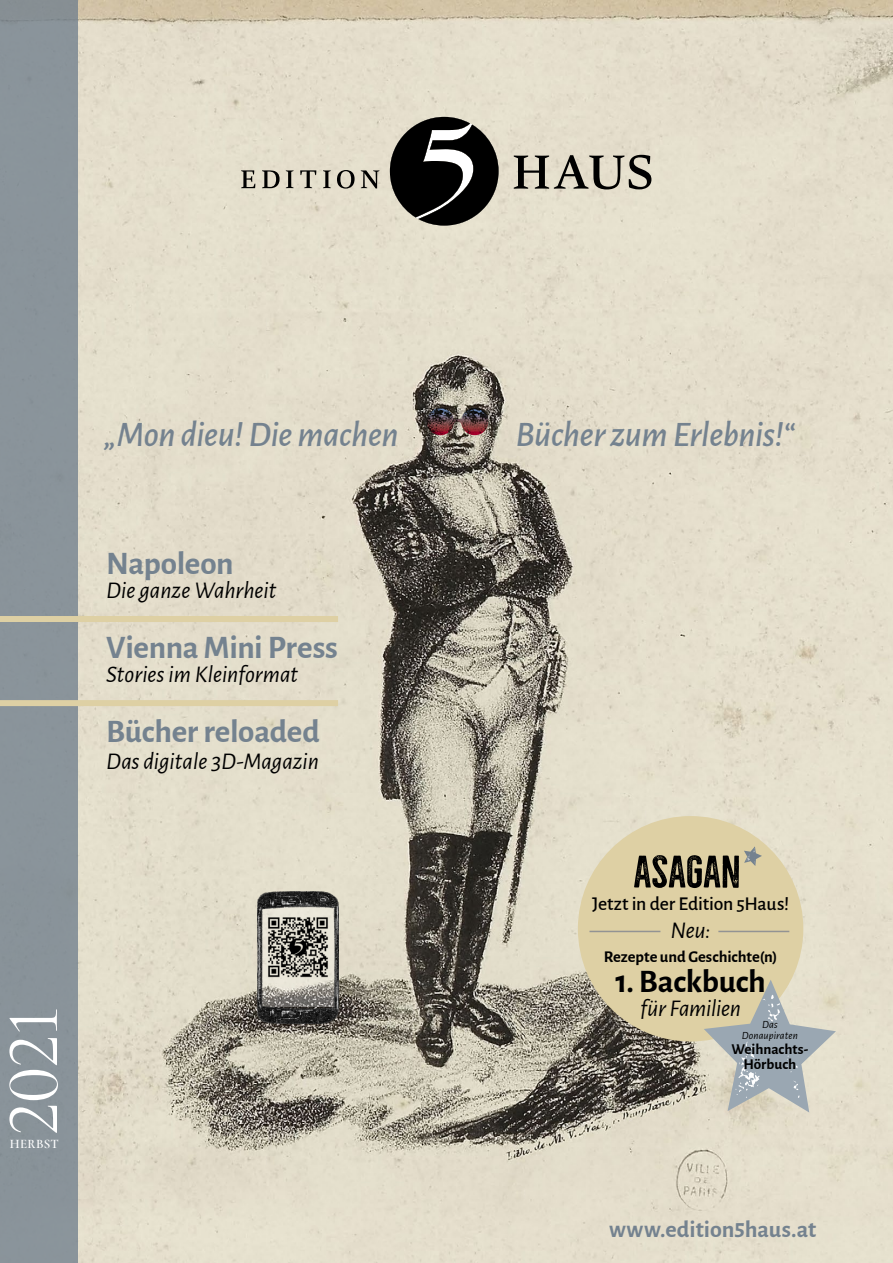
<style>
.page{position:relative;width:893px;height:1263px;background:#fff}
.page>*{position:absolute;margin:0;border:0;box-sizing:border-box;transform-origin:0 0}
.t1{font:74.85px "Cormorant";color:#fff}
.t2{font:italic 500 36px "Alegreya Sans";letter-spacing:-.01em;color:#74828f}
.t3{font:700 33px "Alegreya Sans";letter-spacing:-.01em;color:#74828f}
.t4{font:700 33px "Alegreya Sans";letter-spacing:-.01em;color:#000}
.t5{font:italic 24px "Alegreya Sans";letter-spacing:-.005em;color:#000}
.t6{font:700 24px "Alegreya Sans";color:#74828f}
.t7{font:500 19.65px "Alegreya Sans";letter-spacing:-.01em;color:#000}
.t8{font:700 16.5px "Alegreya Sans";letter-spacing:-.005em;color:#000}
.t9{font:700 15.15px/15.1px "Alegreya Sans";color:#000;text-align:center}
.t10{font:600 13.05px "Cormorant";letter-spacing:.02em;color:#fff}
.t11{font:italic 10.95px/10.9px "Alegreya Sans";letter-spacing:.01em;color:#000;text-align:center}
</style>
<div class="page">
<img style="left:78px;top:0;width:815px;height:1263px">
<div style="left:0;top:0;width:78px;height:1263px;background:#8a949a"></div>
<div style="left:578px;top:816px;width:225px;height:225px;background:#ded0a4;border-radius:50%"></div>
<svg style="left:634px;top:846px;width:128px;height:42px"></svg>
<svg style="left:427px;top:408px;width:61px;height:27px;background:#654649"></svg>
<div style="left:0;top:616px;width:338px;height:6px;background:#ded0a4"></div>
<div style="left:0;top:700px;width:338px;height:6px;background:#ded0a4"></div>
<hr style="left:718px;top:931px;width:71px;height:1px;background:#939393">
<hr style="left:589px;top:931px;width:71px;height:1px;background:#939393">
<svg style="left:704px;top:979px;width:132px;height:133px"></svg>
<svg style="left:241px;top:170px;width:138px;height:19px;background:#a8a396"></svg>
<svg style="left:514px;top:155px;width:137px;height:34px;background:#9b968a"></svg>
<img style="left:257px;top:892px;width:81px;height:131px">
<img style="left:265px;top:914px;width:66px;height:65px">
<svg style="left:390px;top:117px;width:109px;height:109px;background:#4d4c48"></svg>
<h2 class="t2" style="left:104px;top:409px;width:297px">„Mon dieu! Die machen</h2>
<h2 class="t2" style="left:515px;top:409px;width:281px">Bücher zum Erlebnis!“</h2>
<h3 class="t3" style="left:106px;top:539px;width:129px">Napoleon</h3>
<p class="t5" style="left:106px;top:574px;width:172px">Die ganze Wahrheit</p>
<h3 class="t3" style="left:106px;top:623px;width:233px">Vienna Mini Press</h3>
<p class="t5" style="left:106px;top:658px;width:193px">Stories im Kleinformat</p>
<h3 class="t3" style="left:106px;top:707px;width:215px">Bücher reloaded</h3>
<p class="t5" style="left:106px;top:745px;width:214px">Das digitale 3D-Magazin</p>
<h1 class="t1" style="left:-12px;top:1135px;width:130px;rotate:-90deg">2021</h1>
<p class="t10" style="left:10px;top:1135px;width:51px">HERBST</p>
<p class="t7" style="left:592px;top:890px;width:199px">Jetzt in der Edition 5Haus!</p>
<p class="t5" style="left:671px;top:913px;width:41px">Neu:</p>
<p class="t8" style="left:604px;top:944px;width:175px">Rezepte und Geschichte(n)</p>
<h3 class="t4" style="left:615px;top:957px;width:152px">1. Backbuch</h3>
<p class="t5" style="left:640px;top:991px;width:102px">für Familien</p>
<p class="t11" style="left:742px;top:1019px;width:58px">Das<br>Donaupiraten</p>
<p class="t9" style="left:731px;top:1041px;width:78px">Weihnachts-<br>Hörbuch</p>
<p class="t6" style="left:609px;top:1212px;width:209px">www.edition5haus.at</p>
</div>
